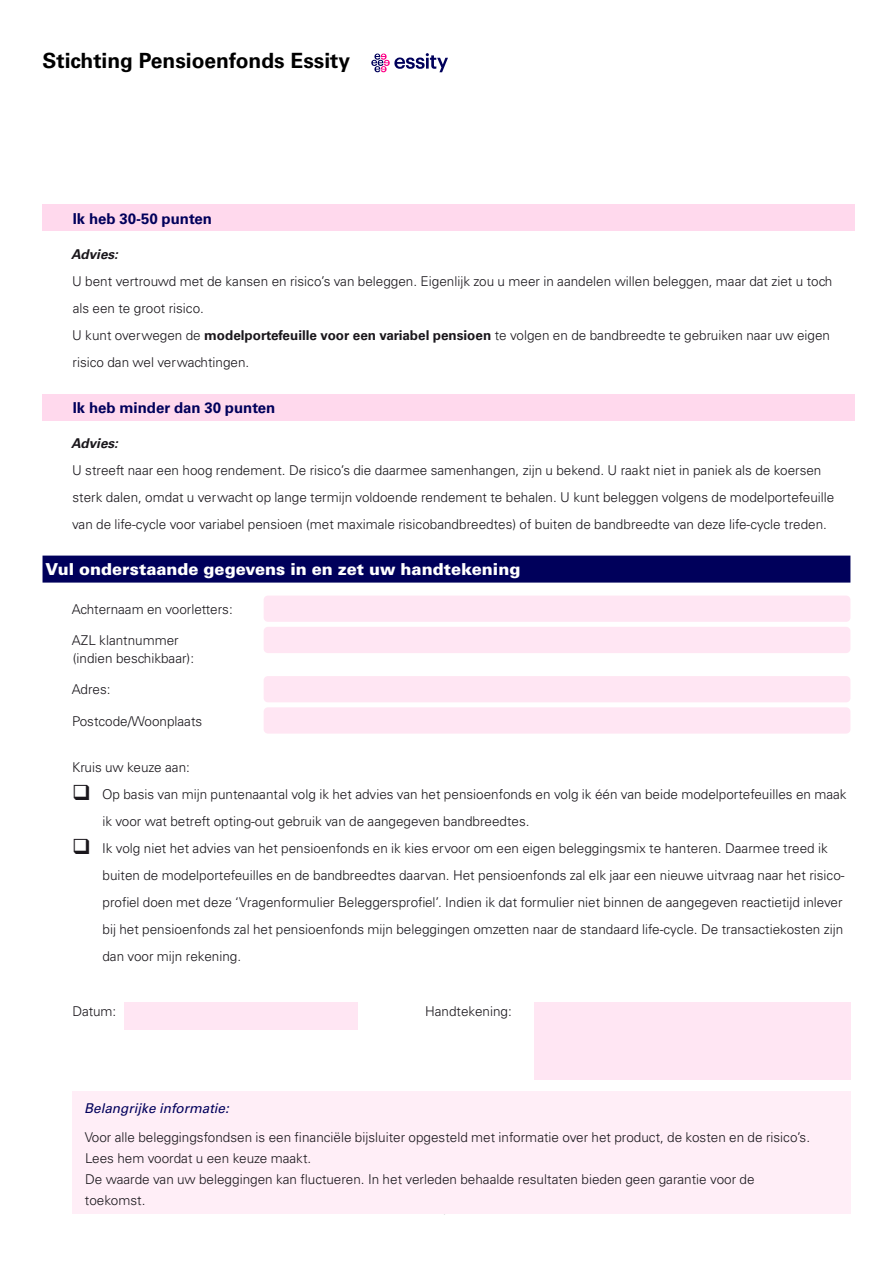
<style>
.page{position:relative;width:893px;height:1263px;background:#fff}
.page>*{position:absolute;margin:0;border:0;box-sizing:border-box;transform-origin:0 0}
.t1{font:700 21px "Univers LT Std";color:#000}
.t2{font:900 16.5px "Univers LT Std";color:#fff}
.t3{font:700 15px "Univers LT Std";color:#00005b}
.t4{font:300 13.5px/27px "Univers LT Std";color:#1a171c}
.t5{font:italic 13.5px "Univers LT Std";color:#00005b}
.t6{font:italic 700 13.5px "Univers LT Std";color:#1a171c}
.s1{font-weight:700}
</style>
<div class="page">
<svg style="left:371px;top:53px;width:77px;height:19px"></svg>
<div style="left:43px;top:205px;width:812px;height:26px;background:#ffd9ed"></div>
<div style="left:43px;top:394px;width:812px;height:26px;background:#ffd9ed"></div>
<div style="left:43px;top:556px;width:807px;height:27px;background:#00005b"></div>
<div style="left:264px;top:595px;width:586px;height:27px;background:#ffe6f3;border-radius:4px"></div>
<div style="left:264px;top:627px;width:586px;height:26px;background:#ffe6f3;border-radius:4px"></div>
<div style="left:264px;top:676px;width:586px;height:26px;background:#ffe6f3;border-radius:4px"></div>
<div style="left:264px;top:707px;width:586px;height:27px;background:#ffe6f3;border-radius:4px"></div>
<div style="left:72px;top:1091px;width:778px;height:122px;background:#ffeef7"></div>
<div style="left:534px;top:1002px;width:316px;height:78px;background:#ffe6f3"></div>
<div style="left:124px;top:1002px;width:234px;height:28px;background:#ffe6f3"></div>
<h1 class="t1" style="left:43px;top:49px;width:309px">Stichting Pensioenfonds Essity</h1>
<p class="t3" style="left:73px;top:210px;width:141px">Ik heb 30-50 punten</p>
<p class="t6" style="left:71px;top:246px;width:48px">Advies:</p>
<p class="t4" style="left:72px;top:267px;width:762px">U bent vertrouwd met de kansen en risico’s van beleggen. Eigenlijk zou u meer in aandelen willen beleggen, maar dat ziet u toch als een te groot risico.<br>U kunt overwegen de <span class="s1">modelportefeuille voor een variabel pensioen</span> te volgen en de bandbreedte te gebruiken naar uw eigen risico dan wel verwachtingen.</p>
<p class="t3" style="left:73px;top:399px;width:204px">Ik heb minder dan 30 punten</p>
<p class="t6" style="left:71px;top:435px;width:48px">Advies:</p>
<p class="t4" style="left:72px;top:456px;width:764px">U streeft naar een hoog rendement. De risico’s die daarmee samenhangen, zijn u bekend. U raakt niet in paniek als de koersen sterk dalen, omdat u verwacht op lange termijn voldoende rendement te behalen. U kunt beleggen volgens de modelportefeuille van de life-cycle voor variabel pensioen (met maximale risicobandbreedtes) of buiten de bandbreedte van deze life-cycle treden.</p>
<p class="t2" style="left:46px;top:559px;width:476px">Vul onderstaande gegevens in en zet uw handtekening</p>
<p class="t4" style="left:72px;top:595px;width:162px">Achternaam en voorletters:</p>
<p class="t4" style="left:72px;top:631px;width:124px;line-height:18px">AZL klantnummer (indien beschikbaar):</p>
<p class="t4" style="left:72px;top:676px;width:40px">Adres:</p>
<p class="t4" style="left:72px;top:707px;width:132px">Postcode/Woonplaats</p>
<p class="t4" style="left:102px;top:753px;width:746px;text-indent:-30px">Kruis uw keuze aan:<br>Op basis van mijn puntenaantal volg ik het advies van het pensioenfonds en volg ik één van beide modelportefeuilles en maak ik voor wat betreft opting-out gebruik van de aangegeven bandbreedtes.<br>Ik volg niet het advies van het pensioenfonds en ik kies ervoor om een eigen beleggingsmix te hanteren. Daarmee treed ik buiten de modelportefeuilles en de bandbreedtes daarvan. Het pensioenfonds zal elk jaar een nieuwe uitvraag naar het risico&shy;profiel doen met deze ‘Vragenformulier Beleggersprofiel’. Indien ik dat formulier niet binnen de aangegeven reactietijd inlever bij het pensioenfonds zal het pensioenfonds mijn beleggingen omzetten naar de standaard life-cycle. De transactiekosten zijn dan voor mijn rekening.</p>
<p class="t4" style="left:72px;top:997px;width:45px">Datum:</p>
<p class="t4" style="left:425px;top:997px;width:88px">Handtekening:</p>
<p class="t5" style="left:84px;top:1100px;width:146px">Belangrijke informatie:</p>
<p class="t4" style="left:85px;top:1126px;width:727px;line-height:21px">Voor alle beleggingsfondsen is een financiële bijsluiter opgesteld met informatie over het product, de kosten en de risico’s.<br>Lees hem voordat u een keuze maakt.<br>De waarde van uw beleggingen kan fluctueren. In het verleden behaalde resultaten bieden geen garantie voor de toekomst.</p>
</div>
